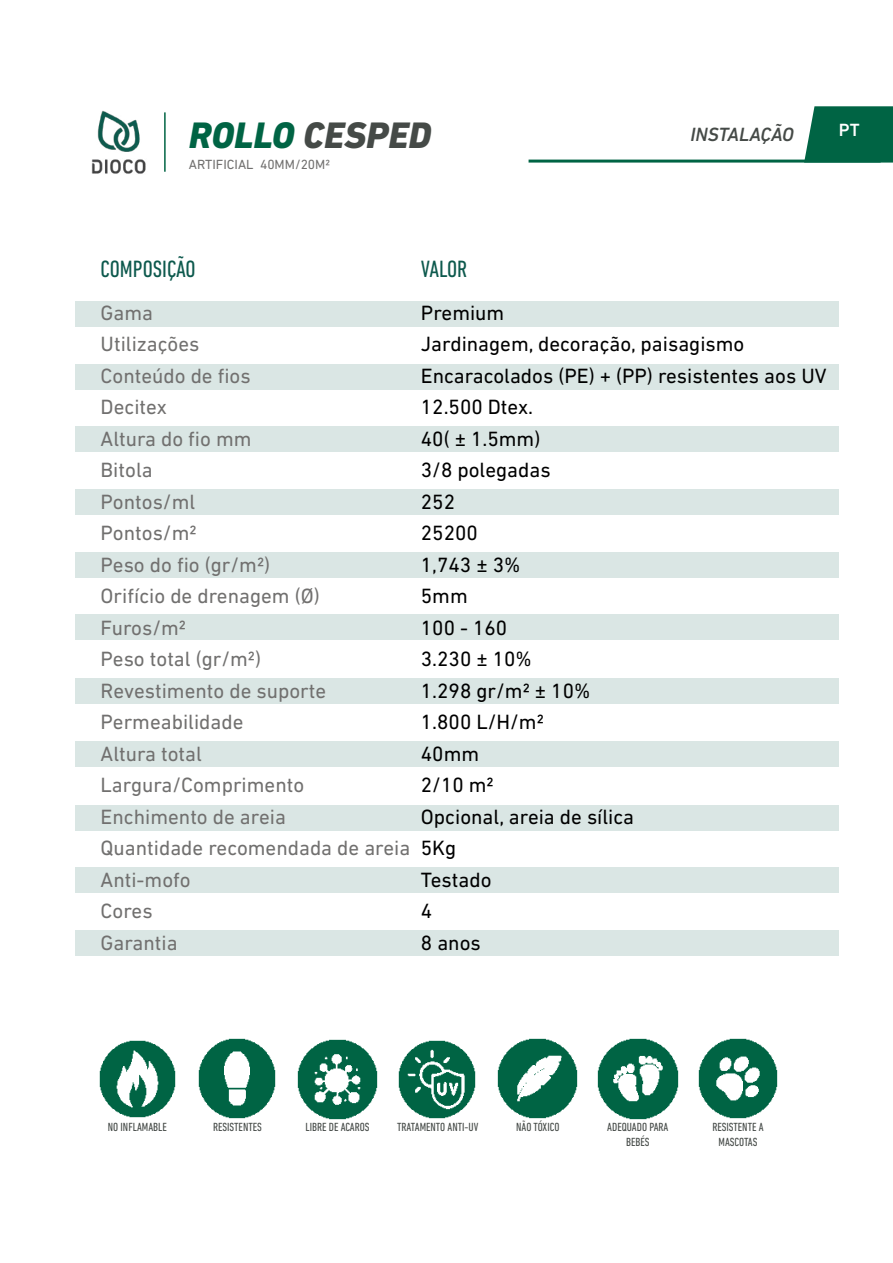
<style>
.page{position:relative;width:893px;height:1263px;background:#fff}
.page>*{position:absolute;margin:0;border:0;box-sizing:border-box;transform-origin:0 0}
.t1{font:italic 800 37.5px "DIN Next LT Pro";color:#454a47}
.t2{font:condensed 24px "DIN Next LT Pro";color:#0d594d}
.t3{font:21px/31.5px "DIN Next LT Pro";color:#71706f}
.t4{font:21px/31.5px "DIN Next LT Pro";color:#000}
.t5{font:italic 500 19.5px "DIN Next LT Pro";color:#454a47}
.t6{font:500 18px "DIN Next LT Pro";color:#fff}
.t7{font:13.5px "DIN Next LT Pro";color:#71706f}
.t8{font:condensed 12px/14.4px "DIN Next LT Pro";color:#454a47;text-align:center}
.s1{color:#006444}
</style>
<div class="page">
<img style="left:91px;top:110px;width:55px;height:64px">
<hr style="left:164px;top:112px;width:2px;height:60px;background:#006444">
<hr style="left:529px;top:160px;width:352px;height:3px;background:#006444">
<svg style="left:804px;top:106px;width:89px;height:57px"></svg>
<div style="left:75px;top:302px;width:764px;height:25px;background:#dae6e4"></div>
<div style="left:75px;top:426px;width:764px;height:26px;background:#dae6e4"></div>
<div style="left:75px;top:553px;width:764px;height:25px;background:#dae6e4"></div>
<div style="left:75px;top:678px;width:764px;height:25px;background:#dae6e4"></div>
<div style="left:75px;top:805px;width:764px;height:25px;background:#dae6e4"></div>
<div style="left:75px;top:364px;width:764px;height:25px;background:#dae6e4"></div>
<div style="left:75px;top:490px;width:764px;height:25px;background:#dae6e4"></div>
<div style="left:75px;top:615px;width:764px;height:25px;background:#dae6e4"></div>
<div style="left:75px;top:742px;width:764px;height:25px;background:#dae6e4"></div>
<div style="left:75px;top:868px;width:764px;height:25px;background:#dae6e4"></div>
<div style="left:75px;top:931px;width:764px;height:25px;background:#dae6e4"></div>
<img style="left:99px;top:1041px;width:77px;height:76px">
<img style="left:699px;top:1039px;width:79px;height:80px">
<img style="left:598px;top:1039px;width:80px;height:80px">
<img style="left:498px;top:1039px;width:79px;height:79px">
<img style="left:399px;top:1041px;width:76px;height:77px">
<img style="left:298px;top:1039px;width:79px;height:80px">
<img style="left:199px;top:1039px;width:76px;height:80px">
<h1 class="t1" style="left:189px;top:114px;width:244px"><span class="s1">ROLLO</span> CESPED</h1>
<p class="t7" style="left:189px;top:157px;width:143px">ARTIFICIAL 40MM/20M2</p>
<p class="t2" style="left:101px;top:255px;width:97px">COMPOSIÇÃO</p>
<p class="t2" style="left:421px;top:255px;width:48px">VALOR</p>
<p class="t5" style="left:691px;top:123px;width:105px">INSTALAÇÃO</p>
<p class="t6" style="left:839px;top:120px;width:22px">PT</p>
<p class="t3" style="left:101px;top:297px;width:311px">Gama<br>Utilizações<br>Conteúdo de fios<br>Decitex<br>Altura do fio mm<br>Bitola<br>Pontos/ml<br>Pontos/m2<br>Peso do fio (gr/m2)<br>Orifício de drenagem (Ø)<br>Furos/m2<br>Peso total (gr/m2)<br>Revestimento de suporte<br>Permeabilidade<br>Altura total<br>Largura/Comprimento<br>Enchimento de areia<br>Quantidade recomendada de areia<br>Anti-mofo<br>Cores<br>Garantia</p>
<p class="t4" style="left:421px;top:297px;width:407px">Premium<br>Jardinagem, decoração, paisagismo<br>Encaracolados (PE) + (PP) resistentes aos UV<br>12.500 Dtex.<br>40( ± 1.5mm)<br>3/8 polegadas<br>252<br>25200<br>1,743 ± 3%<br>5mm<br>100 - 160<br>3.230 ± 10%<br>1.298 gr/m2 ± 10%<br>1.800 L/H/m2<br>40mm<br>2/10 m2<br>Opcional, areia de sílica<br>5Kg<br>Testado<br>4<br>8 anos</p>
<p class="t8" style="left:108px;top:1120px;width:61px">NO INFLAMABLE</p>
<p class="t8" style="left:213px;top:1120px;width:50px">RESISTENTES</p>
<p class="t8" style="left:305px;top:1120px;width:66px">LIBRE DE ACAROS</p>
<p class="t8" style="left:397px;top:1120px;width:83px">TRATAMENTO ANTI-UV</p>
<p class="t8" style="left:516px;top:1120px;width:45px">NÃO TÓXICO</p>
<p class="t8" style="left:607px;top:1120px;width:63px">ADEQUADO PARA<br>BEBÉS</p>
<p class="t8" style="left:712px;top:1120px;width:53px">RESISTENTE A<br>MASCOTAS</p>
</div>
